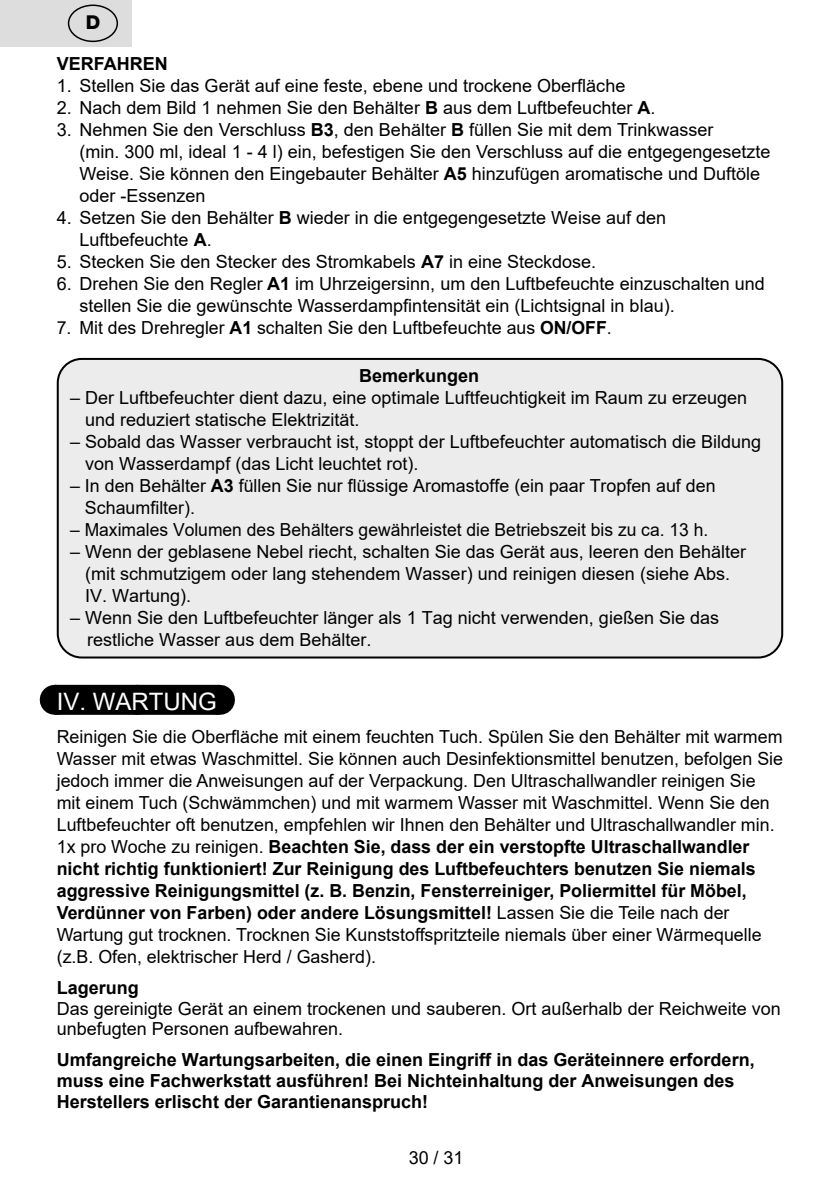
<style>
.page{position:relative;width:840px;height:1191px;background:#fff}
.page>*{position:absolute;margin:0;border:0;box-sizing:border-box;transform-origin:0 0}
.Grafický_nadpis_ETA{font:24px "Arial";color:#fff}
.t1{font:800 19.2px "Helvetica Neue OT";color:#000}
._3_Text{font:18px/22px "Arial";color:#000}
.Normální{font:18px/22px "Arial";color:#000}
.Normální-2{font:700 18px "Arial";color:#000}
._3_Text-2{font:700 18px "Arial";color:#000}
.s1{font-weight:700}
</style>
<div class="page">
<div style="left:55px;top:685px;width:164px;height:30px;background:#000"></div>
<svg style="left:138px;top:714px;width:40px;height:1px"></svg>
<hr style="left:219px;top:685px;width:1px;height:30px;background:#000">
<div style="left:58px;top:359px;width:723px;height:298px;background:#ececec;border-radius:24px"></div>
<div style="left:57px;top:358px;width:725px;height:300px;border:2px solid #000;border-radius:24px"></div>
<div style="left:0;top:0;width:131px;height:47px;background:#ddd"></div>
<div style="left:68px;top:5px;width:50px;height:37px;border:1px solid #000;border-radius:50%"></div>
<p class="t1" style="left:86px;top:11px;width:16px">D</p>
<p class="_3_Text-2" style="left:57px;top:51px;width:113px">VERFAHREN</p>
<p class="_3_Text" style="left:57px;top:74px;width:569px">1. Stellen Sie das Gerät auf eine feste, ebene und trockene Oberfläche</p>
<p class="_3_Text" style="left:57px;top:96px;width:600px">2. Nach dem Bild 1 nehmen Sie den Behälter <span class="s1">B</span> aus dem Luftbefeuchter <span class="s1">A</span>.</p>
<p class="_3_Text" style="left:79px;top:118px;width:692px;text-indent:-23px">3. Nehmen Sie den Verschluss <span class="s1">B3</span>, den Behälter <span class="s1">B</span> füllen Sie mit dem Trinkwasser<br>(min. 300 ml, ideal 1 - 4 l) ein, befestigen Sie den Verschluss auf die entgegengesetzte Weise. Sie können den Eingebauter Behälter <span class="s1">A5</span> hinzufügen aromatische und Duftöle oder -Essenzen</p>
<p class="_3_Text" style="left:79px;top:206px;width:588px;text-indent:-23px">4. Setzen Sie den Behälter <span class="s1">B</span> wieder in die entgegengesetzte Weise auf den<br>Luftbefeuchte <span class="s1">A</span>.</p>
<p class="_3_Text" style="left:57px;top:250px;width:540px">5. Stecken Sie den Stecker des Stromkabels <span class="s1">A7</span> in eine Steckdose.</p>
<p class="_3_Text" style="left:79px;top:272px;width:686px;text-indent:-23px">6. Drehen Sie den Regler <span class="s1">A1</span> im Uhrzeigersinn, um den Luftbefeuchte einzuschalten und stellen Sie die gewünschte Wasserdampfintensität ein (Lichtsignal in blau).</p>
<p class="_3_Text" style="left:57px;top:316px;width:556px">7. Mit des Drehregler <span class="s1">A1</span> schalten Sie den Luftbefeuchte aus <span class="s1">ON/OFF</span>.</p>
<p class="Normální-2" style="left:359px;top:363px;width:122px">Bemerkungen</p>
<p class="Normální" style="left:85px;top:387px;width:663px;text-indent:-15px">– Der Luftbefeuchter dient dazu, eine optimale Luftfeuchtigkeit im Raum zu erzeugen und reduziert statische Elektrizität.</p>
<p class="Normální" style="left:85px;top:431px;width:677px;text-indent:-15px">– Sobald das Wasser verbraucht ist, stoppt der Luftbefeuchter automatisch die Bildung von Wasserdampf (das Licht leuchtet rot).</p>
<p class="Normální" style="left:85px;top:475px;width:631px;text-indent:-15px">– In den Behälter <span class="s1">A3</span> füllen Sie nur flüssige Aromastoffe (ein paar Tropfen auf den<br>Schaumfilter).</p>
<p class="Normální" style="left:70px;top:519px;width:639px">– Maximales Volumen des Behälters gewährleistet die Betriebszeit bis zu ca. 13 h.</p>
<p class="Normální" style="left:85px;top:541px;width:662px;text-indent:-15px">– Wenn der geblasene Nebel riecht, schalten Sie das Gerät aus, leeren den Behälter (mit schmutzigem oder lang stehendem Wasser) und reinigen diesen (siehe Abs.<br>IV. Wartung).</p>
<p class="Normální" style="left:87px;top:607px;width:633px;text-indent:-17px">– Wenn Sie den Luftbefeuchter länger als 1 Tag nicht verwenden, gießen Sie das restliche Wasser aus dem Behälter.</p>
<p class="Grafický_nadpis_ETA" style="left:57px;top:685px;width:162px">IV. WARTUNG</p>
<p class="_3_Text" style="left:57px;top:726px;width:727px">Reinigen Sie die Oberfläche mit einem feuchten Tuch. Spülen Sie den Behälter mit warmem Wasser mit etwas Waschmittel. Sie können auch Desinfektionsmittel benutzen, befolgen Sie jedoch immer die Anweisungen auf der Verpackung. Den Ultraschallwandler reinigen Sie mit einem Tuch (Schwämmchen) und mit warmem Wasser mit Waschmittel. Wenn Sie den Luftbefeuchter oft benutzen, empfehlen wir Ihnen den Behälter und Ultraschallwandler min.<br>1x pro Woche zu reinigen. <span class="s1">Beachten Sie, dass der ein verstopfte Ultraschallwandler nicht richtig funktioniert! Zur Reinigung des Luftbefeuchters benutzen Sie niemals aggressive Reinigungsmittel (z. B. Benzin, Fensterreiniger, Poliermittel für Möbel, Verdünner von Farben) oder andere Lösungsmittel!</span> Lassen Sie die Teile nach der Wartung gut trocknen. Trocknen Sie Kunststoffspritzteile niemals über einer Wärmequelle (z.B. Ofen, elektrischer Herd / Gasherd).</p>
<p class="_3_Text-2" style="left:57px;top:975px;width:84px">Lagerung</p>
<p class="_3_Text" style="left:57px;top:998px;width:725px;line-height:20.6px">Das gereinigte Gerät an einem trockenen und sauberen. Ort außerhalb der Reichweite von unbefugten Personen aufbewahren.</p>
<p class="Normální-2" style="left:57px;top:1047px;width:699px">Umfangreiche Wartungsarbeiten, die einen Eingriff in das Geräteinnere erfordern,</p>
<p class="Normální-2" style="left:57px;top:1068px;width:679px">muss eine Fachwerkstatt ausführen! Bei Nichteinhaltung der Anweisungen des</p>
<p class="Normální-2" style="left:57px;top:1089px;width:373px">Herstellers erlischt der Garantienanspruch!</p>
<p class="_3_Text" style="left:408px;top:1147px;width:56px">30 / 31</p>
</div>
